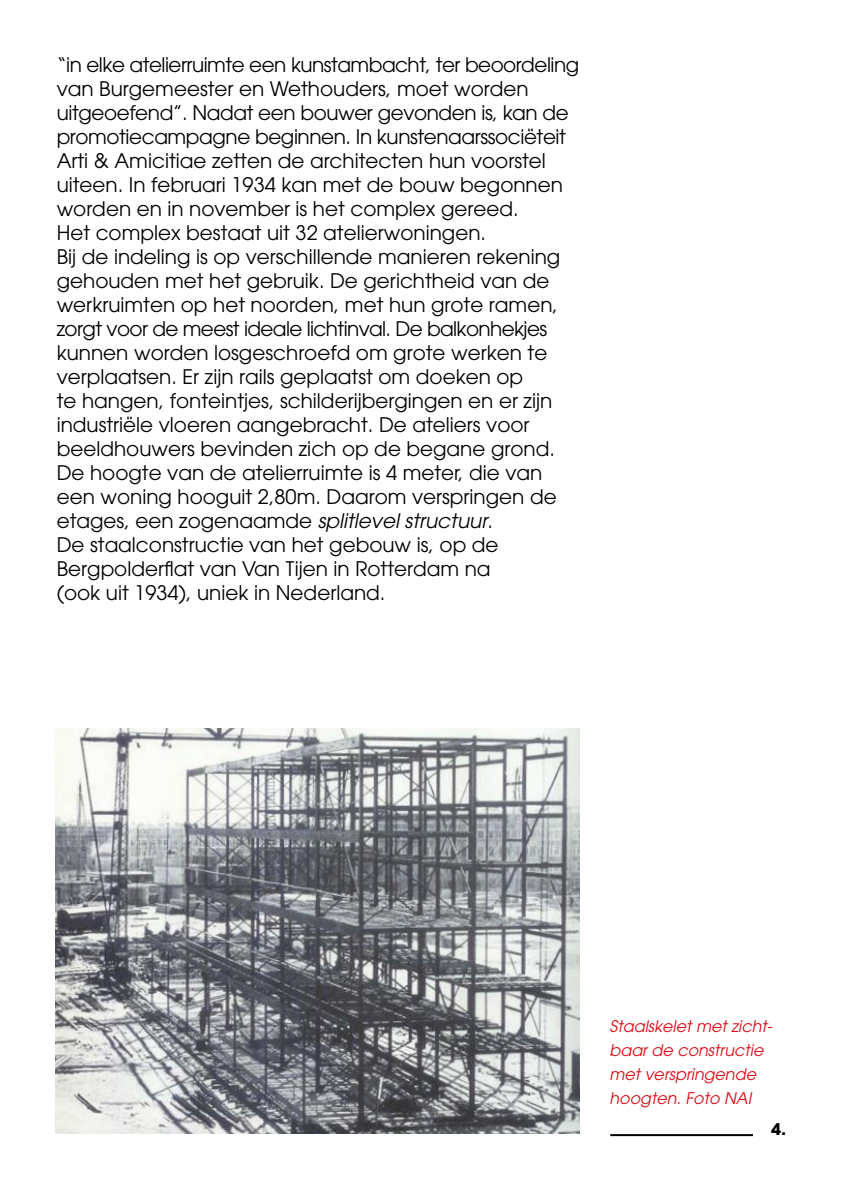
<style>
.page{position:relative;width:842px;height:1191px;background:#fff}
.page>*{position:absolute;margin:0;border:0;box-sizing:border-box;transform-origin:0 0}
.t1{font:20px/24px "Avant Garde";color:#000}
.t2{font:20px/24px "Avant Garde";letter-spacing:-.025em;color:#000}
.t3{font:italic 16px/24px "Avant Garde";color:#dc0a14}
.t4{font:700 16px "Avant Garde";color:#000}
.s1{font-style:italic}
</style>
<div class="page">
<hr style="left:610px;top:1134px;width:143px;height:2px;background:#000">
<img style="left:56px;top:729px;width:523px;height:404px">
<p class="t2" style="left:57px;top:53px;width:524px">“in elke atelierruimte een kunstambacht, ter beoordeling van Burgemeester en Wethouders, moet worden</p>
<p class="t1" style="left:57px;top:101px;width:514px">uitgeoefend”. Nadat een bouwer gevonden is, kan de promotiecampagne beginnen. In kunstenaarssociëteit Arti &amp; Amicitiae zetten de architecten hun voorstel uiteen. In februari 1934 kan met de bouw begonnen worden en in november is het complex gereed.</p>
<p class="t1" style="left:57px;top:221px;width:431px">Het complex bestaat uit 32 atelierwoningen.</p>
<p class="t1" style="left:57px;top:245px;width:505px">Bij de indeling is op verschillende manieren rekening</p>
<p class="t1" style="left:57px;top:269px;width:503px">gehouden met het gebruik. De gerichtheid van de werkruimten op het noorden, met hun grote ramen, zorgt voor de meest ideale lichtinval. De balkonhekjes kunnen worden losgeschroefd om grote werken te verplaatsen. Er zijn rails geplaatst om doeken op</p>
<p class="t1" style="left:57px;top:389px;width:501px">te hangen, fonteintjes, schilderijbergingen en er zijn industriële vloeren aangebracht. De ateliers voor beeldhouwers bevinden zich op de begane grond.<br>De hoogte van de atelierruimte is 4 meter, die van een woning hooguit 2,80m. Daarom verspringen de etages, een zogenaamde <span class="s1">splitlevel structuur</span>.</p>
<p class="t1" style="left:57px;top:533px;width:443px">De staalconstructie van het gebouw is, op de</p>
<p class="t1" style="left:57px;top:557px;width:435px">Bergpolderflat van Van Tijen in Rotterdam na</p>
<p class="t1" style="left:57px;top:581px;width:330px">(ook uit 1934), uniek in Nederland.</p>
<p class="t3" style="left:609px;top:1014px;width:165px">Staalskelet met zicht&shy;baar de constructie met verspringende hoogten. Foto NAI</p>
<p class="t4" style="left:771px;top:1118px;width:16px">4.</p>
</div>
